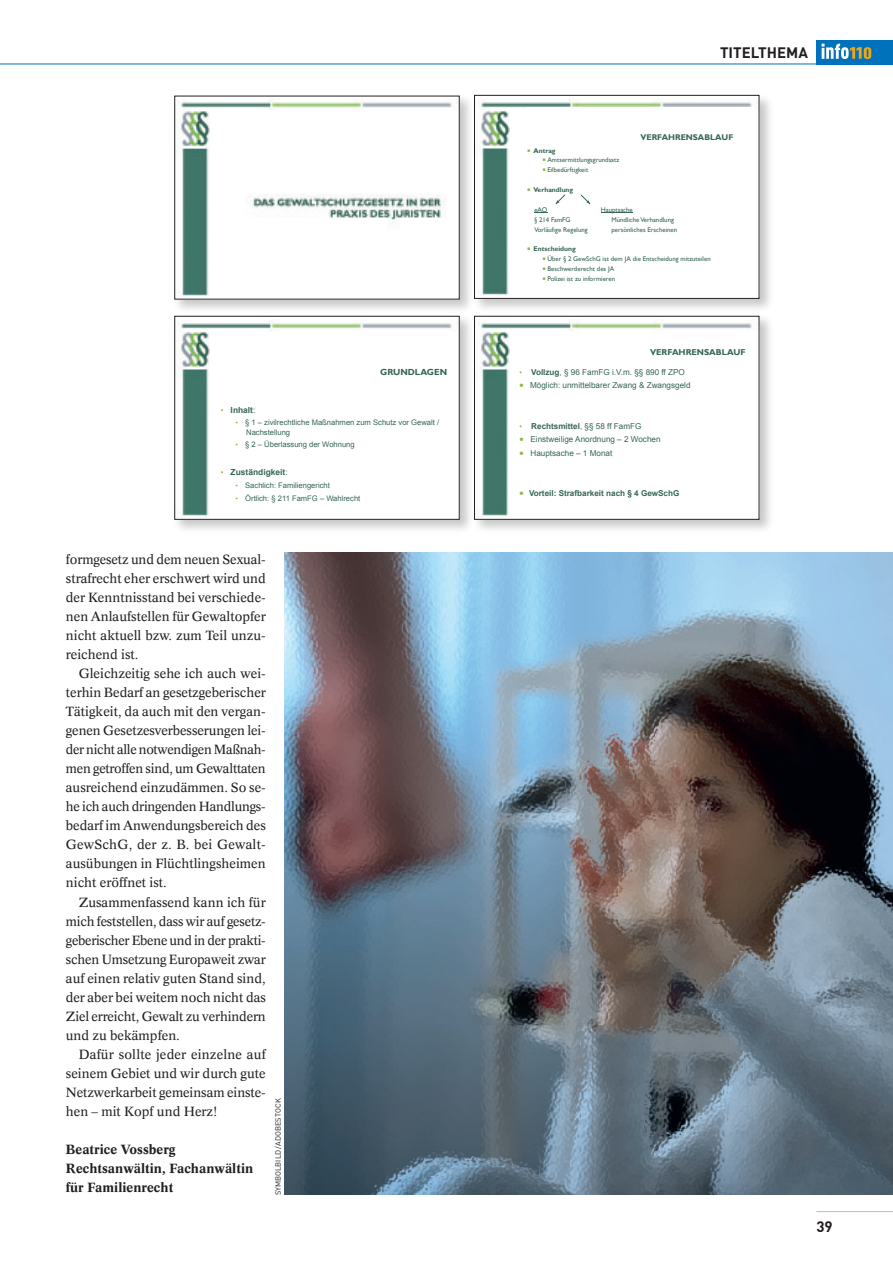
<style>
.page{position:relative;width:893px;height:1263px;background:#fff}
.page>*{position:absolute;margin:0;border:0;box-sizing:border-box;transform-origin:0 0}
._42_Pagina_rechtsbün{font:700 15px "DIN";color:#231f20}
._8_7_Concorde_reg_bl{font:13.05px/19px "Concorde";color:#231f20;text-align:justify}
._8_7_Concorde_bold_r{font:700 13.05px/19px "Concorde";color:#231f20}
.t1{font:700 8.85px "Gill Sans";color:#366658}
.t2{font:700 8.55px "Gill Sans";color:#366658}
.t3{font:700 8.4px "Arial";color:#366658}
.t4{font:700 8.25px "Gill Sans";color:#366658}
.t5{font:8.1px "Arial";color:#366658}
.t6{font:700 8.1px "Arial";color:#366658}
.t7{font:7.65px/9.4px "Arial";color:#366658}
._8_7_Concorde_reg_oh{font:7.5px "DIN";color:#231f20}
.t8{font:6.75px "Gill Sans";color:#366658}
.t9{font:700 6.75px "Gill Sans";color:#366658}
.s1{font-weight:400;font-size:7.8px;color:#8cb64a}
.s2{font-weight:400}
.s3{font-size:7.05px;color:#8cb64a}
.s4{color:#8cb64a}
.s5{font-size:7.5px;color:#8cb64a}
.s6{font-weight:700}
.s7{font-weight:400;font-size:7.5px;color:#8cb64a}
</style>
<div class="page">
<hr style="left:0;top:64px;width:893px;height:1px;background:#0072bc">
<div style="left:816px;top:40px;width:77px;height:24px;background:#0072bc"></div>
<svg style="left:821px;top:44px;width:50px;height:15px"></svg>
<hr style="left:816px;top:1211px;width:77px;height:1px;background:#bcbdc0">
<img style="left:285px;top:553px;width:608px;height:642px">
<div style="left:172px;top:93px;width:302px;height:221px;background:#231f20;opacity:.25"></div>
<img style="left:176px;top:99px;width:282px;height:198px">
<div style="left:174px;top:96px;width:286px;height:203px;border:1px solid #231f20"></div>
<div style="left:472px;top:314px;width:302px;height:220px;background:#231f20;opacity:.25"></div>
<img style="left:476px;top:319px;width:281px;height:198px">
<div style="left:474px;top:316px;width:285px;height:204px;border:1px solid #231f20"></div>
<div style="left:518px;top:336px;width:229px;height:177px;background:#fff"></div>
<div style="left:472px;top:93px;width:302px;height:220px;background:#231f20;opacity:.25"></div>
<img style="left:476px;top:98px;width:281px;height:198px">
<div style="left:474px;top:95px;width:285px;height:204px;border:1px solid #231f20"></div>
<div style="left:526px;top:107px;width:228px;height:188px;background:#fff"></div>
<svg style="left:534px;top:212px;width:13px;height:1px"></svg>
<hr style="left:601px;top:212px;width:32px;height:1px;background:#366658">
<svg style="left:555px;top:194px;width:11px;height:11px"></svg>
<div style="left:172px;top:314px;width:302px;height:220px;background:#231f20;opacity:.25"></div>
<img style="left:176px;top:319px;width:282px;height:198px">
<div style="left:174px;top:316px;width:286px;height:204px;border:1px solid #231f20"></div>
<div style="left:221px;top:354px;width:228px;height:157px;background:#fff"></div>
<svg style="left:580px;top:194px;width:11px;height:11px"></svg>
<p class="t1" style="left:380px;top:366px;width:68px">GRUNDLAGEN</p>
<p class="t3" style="left:221px;top:404px;width:36px"><span class="s1">•</span> Inhalt<span class="s2">:</span></p>
<p class="t7" style="left:246px;top:418px;width:194px;text-indent:-11px"><span class="s3">•</span> § 1 – zivilrechtliche Maßnahmen zum Schutz vor Gewalt /<br>Nachstellung</p>
<p class="t7" style="left:235px;top:440px;width:121px"><span class="s3">•</span> § 2 – Überlassung der Wohnung</p>
<p class="t3" style="left:221px;top:467px;width:68px"><span class="s1">•</span> Zuständigkeit<span class="s2">:</span></p>
<p class="t7" style="left:235px;top:481px;width:96px"><span class="s3">•</span> Sachlich: Familiengericht</p>
<p class="t7" style="left:235px;top:494px;width:127px"><span class="s3">•</span> Örtlich: § 211 FamFG – Wahlrecht</p>
<p class="_8_7_Concorde_reg_bl" style="left:66px;top:549px;width:201px">formgesetz und dem neuen Sexual&shy;strafrecht eher erschwert wird und der Kenntnisstand bei verschiede&shy;nen Anlaufstellen für Gewaltopfer nicht aktuell bzw. zum Teil unzu&shy;reichend ist.</p>
<p class="_8_7_Concorde_reg_bl" style="left:66px;top:663px;width:201px;text-indent:13px">Gleichzeitig sehe ich auch wei&shy;terhin Bedarf an gesetzgeberischer Tätigkeit, da auch mit den vergan&shy;genen Gesetzesverbesserungen lei&shy;der nicht alle notwendigen Maßnah&shy;men getroffen sind, um Gewalttaten ausreichend einzudämmen. So se&shy;he ich auch dringenden Handlungs&shy;bedarf im Anwendungsbereich des GewSchG, der z. B. bei Gewalt&shy;ausübungen in Flüchtlingsheimen nicht eröffnet ist.</p>
<p class="_8_7_Concorde_reg_bl" style="left:66px;top:892px;width:201px;text-indent:13px">Zusammenfassend kann ich für mich feststellen, dass wir auf gesetz&shy;geberischer Ebene und in der prakti&shy;schen Umsetzung Europaweit zwar auf einen relativ guten Stand sind, der aber bei weitem noch nicht das Ziel erreicht, Gewalt zu verhindern und zu bekämpfen.</p>
<p class="_8_7_Concorde_reg_bl" style="left:66px;top:1044px;width:201px;text-indent:13px">Dafür sollte jeder einzelne auf seinem Gebiet und wir durch gute Netzwerkarbeit gemeinsam einste&shy;hen – mit Kopf und Herz!</p>
<p class="_8_7_Concorde_bold_r" style="left:66px;top:1140px;width:111px">Beatrice Vossberg</p>
<p class="_8_7_Concorde_bold_r" style="left:66px;top:1159px;width:189px">Rechtsanwältin, Fachanwältin für Familienrecht</p>
<p class="_8_7_Concorde_reg_oh" style="left:273px;top:1195px;width:98px;rotate:-90deg">SYMBOLBILD/ADOBESTOCK</p>
<p class="_42_Pagina_rechtsbün" style="left:720px;top:43px;width:89px">TITELTHEMA</p>
<p class="t4" style="left:640px;top:132px;width:94px">VERFAHRENSABLAUF</p>
<p class="t9" style="left:527px;top:146px;width:30px"><span class="s4">○</span> Antrag</p>
<p class="t8" style="left:543px;top:156px;width:78px"><span class="s4">○</span> Amtsermittlungsgrundsatz</p>
<p class="t8" style="left:543px;top:166px;width:47px"><span class="s4">○</span> Eilbedürftigkeit</p>
<p class="t9" style="left:527px;top:185px;width:47px"><span class="s4">○</span> Verhandlung</p>
<p class="t8" style="left:534px;top:206px;width:15px">eAO</p>
<p class="t8" style="left:601px;top:206px;width:33px">Hauptsache</p>
<p class="t8" style="left:534px;top:215px;width:38px">§ 214 FamFG</p>
<p class="t8" style="left:611px;top:215px;width:64px">Mündliche Verhandlung</p>
<p class="t8" style="left:534px;top:225px;width:55px">Vorläufige Regelung</p>
<p class="t8" style="left:611px;top:225px;width:67px">persönliches Erscheinen</p>
<p class="t9" style="left:527px;top:245px;width:50px"><span class="s4">○</span> Entscheidung</p>
<p class="t8" style="left:543px;top:255px;width:170px"><span class="s4">○</span> Über § 2 GewSchG ist dem JA die Entscheidung mitzuteilen</p>
<p class="t8" style="left:543px;top:265px;width:73px"><span class="s4">○</span> Beschwerderecht des JA</p>
<p class="t8" style="left:543px;top:275px;width:74px"><span class="s4">○</span> Polizei ist zu informieren</p>
<p class="t2" style="left:650px;top:347px;width:97px">VERFAHRENSABLAUF</p>
<p class="t5" style="left:520px;top:366px;width:167px"><span class="s5">•</span> <span class="s6">Vollzug</span>, § 96 FamFG i.V.m. §§ 890 ff ZPO</p>
<p class="t5" style="left:520px;top:380px;width:172px"><span class="s4">○</span> Möglich: unmittelbarer Zwang &amp; Zwangsgeld</p>
<p class="t6" style="left:520px;top:420px;width:123px"><span class="s7">•</span> Rechtsmittel<span class="s2">, §§ 58 ff FamFG</span></p>
<p class="t5" style="left:520px;top:434px;width:142px"><span class="s4">○</span> Einstweilige Anordnung – 2 Wochen</p>
<p class="t5" style="left:520px;top:447px;width:94px"><span class="s4">○</span> Hauptsache – 1 Monat</p>
<p class="t6" style="left:520px;top:488px;width:161px"><span class="s4">○</span> Vorteil: Strafbarkeit nach § 4 GewSchG</p>
<p class="_42_Pagina_rechtsbün" style="left:816px;top:1217px;width:18px">39</p>
</div>
